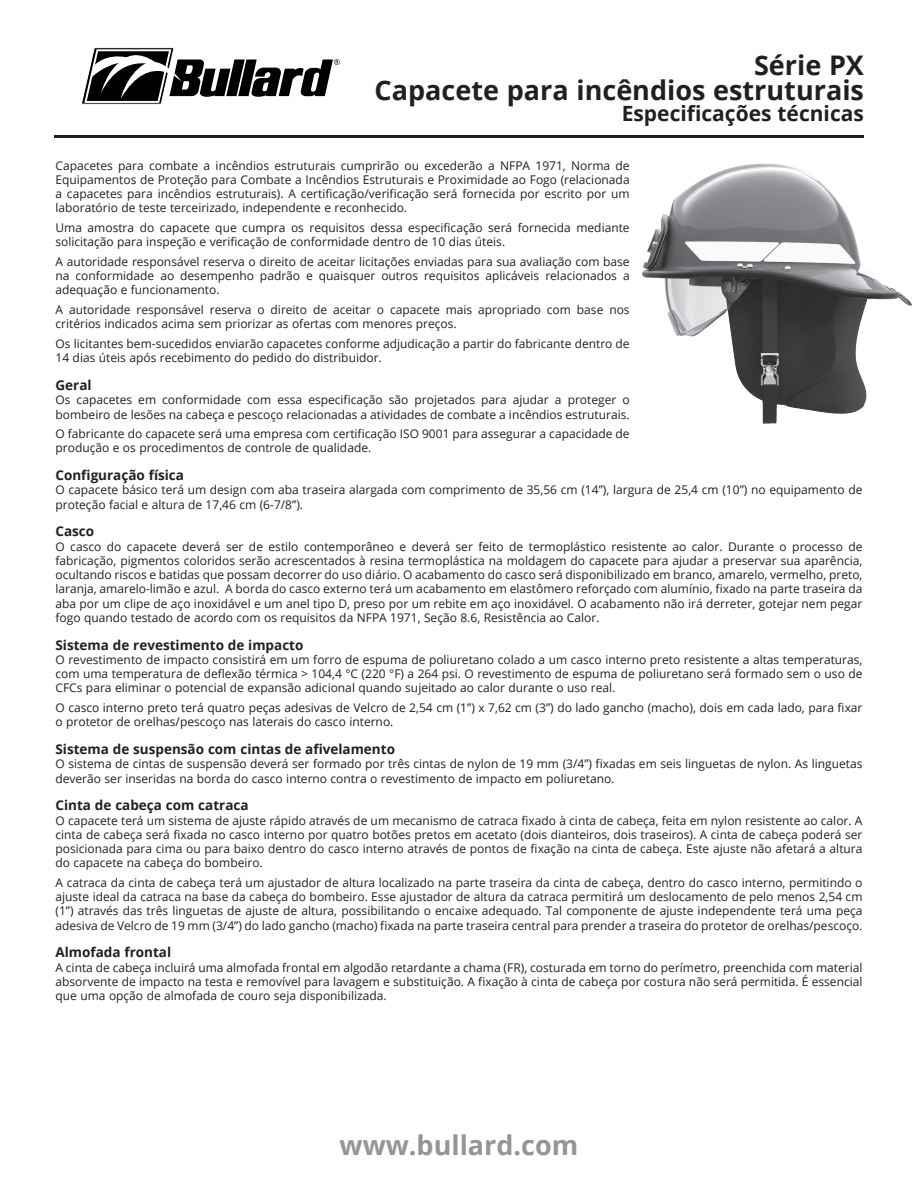
<style>
.page{position:relative;width:918px;height:1188px;background:#fff}
.page>*{position:absolute;margin:0;border:0;box-sizing:border-box;transform-origin:0 0}
.t1{font:700 27px "Open Sans";color:#231f20}
.t2{font:700 27px "Open Sans";color:#939598}
.t3{font:700 21px "Open Sans";color:#231f20}
.Subhead{font:700 13.5px "Open Sans";color:#231f20}
.Body_copy{font:12px/14.2px "Open Sans";color:#231f20}
</style>
<div class="page">
<svg style="left:81px;top:47px;width:259px;height:57px"></svg>
<hr style="left:54px;top:135px;width:810px;height:3px;background:#231f20">
<img style="left:642px;top:163px;width:270px;height:261px">
<p class="t1" style="left:754px;top:46px;width:111px">Série PX</p>
<p class="t1" style="left:375px;top:71px;width:491px">Capacete para incêndios estruturais</p>
<p class="t3" style="left:622px;top:98px;width:244px">Especificações técnicas</p>
<p class="Body_copy" style="left:56px;top:158px;width:576px;text-align:justify">Capacetes para combate a incêndios estruturais cumprirão ou excederão a NFPA 1971, Norma de Equipamentos de Proteção para Combate a Incêndios Estruturais e Proximidade ao Fogo (relacionada a capacetes para incêndios estruturais). A certificação/verificação será fornecida por escrito por um laboratório de teste terceirizado, independente e reconhecido.</p>
<p class="Body_copy" style="left:56px;top:220px;width:576px">Uma amostra do capacete que cumpra os requisitos dessa especificação será fornecida mediante solicitação para inspeção e verificação de conformidade dentro de 10 dias úteis.</p>
<p class="Body_copy" style="left:56px;top:254px;width:576px;text-align:justify">A autoridade responsável reserva o direito de aceitar licitações enviadas para sua avaliação com base na conformidade ao desempenho padrão e quaisquer outros requisitos aplicáveis relacionados a adequação e funcionamento.</p>
<p class="Body_copy" style="left:56px;top:302px;width:576px">A autoridade responsável reserva o direito de aceitar o capacete mais apropriado com base nos critérios indicados acima sem priorizar as ofertas com menores preços.</p>
<p class="Body_copy" style="left:56px;top:336px;width:576px">Os licitantes bem-sucedidos enviarão capacetes conforme adjudicação a partir do fabricante dentro de<br>14 dias úteis após recebimento do pedido do distribuidor.</p>
<p class="Subhead" style="left:56px;top:376px;width:38px">Geral</p>
<p class="Body_copy" style="left:56px;top:392px;width:576px">Os capacetes em conformidade com essa especificação são projetados para ajudar a proteger o bombeiro de lesões na cabeça e pescoço relacionadas a atividades de combate a incêndios estruturais.</p>
<p class="Body_copy" style="left:56px;top:426px;width:576px">O fabricante do capacete será uma empresa com certificação ISO 9001 para assegurar a capacidade de produção e os procedimentos de controle de qualidade.</p>
<p class="Subhead" style="left:56px;top:466px;width:130px">Configuração física</p>
<p class="Body_copy" style="left:56px;top:483px;width:808px">O capacete básico terá um design com aba traseira alargada com comprimento de 35,56 cm (14”), largura de 25,4 cm (10”) no equipamento de proteção facial e altura de 17,46 cm (6-7/8”).</p>
<p class="Subhead" style="left:56px;top:522px;width:40px">Casco</p>
<p class="Body_copy" style="left:56px;top:539px;width:809px;text-align:justify">O casco do capacete deverá ser de estilo contemporâneo e deverá ser feito de termoplástico resistente ao calor. Durante o processo de fabricação, pigmentos coloridos serão acrescentados à resina termoplástica na moldagem do capacete para ajudar a preservar sua aparência, ocultando riscos e batidas que possam decorrer do uso diário. O acabamento do casco será disponibilizado em branco, amarelo, vermelho, preto, laranja, amarelo-limão e azul. A borda do casco externo terá um acabamento em elastômero reforçado com alumínio, fixado na parte traseira da aba por um clipe de aço inoxidável e um anel tipo D, preso por um rebite em aço inoxidável. O acabamento não irá derreter, gotejar nem pegar fogo quando testado de acordo com os requisitos da NFPA 1971, Seção 8.6, Resistência ao Calor.</p>
<p class="Subhead" style="left:56px;top:635px;width:249px">Sistema de revestimento de impacto</p>
<p class="Body_copy" style="left:56px;top:652px;width:809px;text-align:justify">O revestimento de impacto consistirá em um forro de espuma de poliuretano colado a um casco interno preto resistente a altas temperaturas, com uma temperatura de deflexão térmica &gt; 104,4 °C (220 °F) a 264 psi. O revestimento de espuma de poliuretano será formado sem o uso de CFCs para eliminar o potencial de expansão adicional quando sujeitado ao calor durante o uso real.</p>
<p class="Body_copy" style="left:56px;top:700px;width:809px">O casco interno preto terá quatro peças adesivas de Velcro de 2,54 cm (1”) x 7,62 cm (3”) do lado gancho (macho), dois em cada lado, para fixar o protetor de orelhas/pescoço nas laterais do casco interno.</p>
<p class="Subhead" style="left:56px;top:740px;width:341px">Sistema de suspensão com cintas de afivelamento</p>
<p class="Body_copy" style="left:56px;top:757px;width:809px">O sistema de cintas de suspensão deverá ser formado por três cintas de nylon de 19 mm (3/4”) fixadas em seis linguetas de nylon. As linguetas deverão ser inseridas na borda do casco interno contra o revestimento de impacto em poliuretano.</p>
<p class="Subhead" style="left:56px;top:796px;width:195px">Cinta de cabeça com catraca</p>
<p class="Body_copy" style="left:56px;top:813px;width:809px;text-align:justify">O capacete terá um sistema de ajuste rápido através de um mecanismo de catraca fixado à cinta de cabeça, feita em nylon resistente ao calor. A cinta de cabeça será fixada no casco interno por quatro botões pretos em acetato (dois dianteiros, dois traseiros). A cinta de cabeça poderá ser posicionada para cima ou para baixo dentro do casco interno através de pontos de fixação na cinta de cabeça. Este ajuste não afetará a altura do capacete na cabeça do bombeiro.</p>
<p class="Body_copy" style="left:56px;top:875px;width:809px;text-align:justify">A catraca da cinta de cabeça terá um ajustador de altura localizado na parte traseira da cinta de cabeça, dentro do casco interno, permitindo o ajuste ideal da catraca na base da cabeça do bombeiro. Esse ajustador de altura da catraca permitirá um deslocamento de pelo menos 2,54 cm (1”) através das três linguetas de ajuste de altura, possibilitando o encaixe adequado. Tal componente de ajuste independente terá uma peça adesiva de Velcro de 19 mm (3/4”) do lado gancho (macho) fixada na parte traseira central para prender a traseira do protetor de orelhas/pescoço.</p>
<p class="Subhead" style="left:56px;top:943px;width:117px">Almofada frontal</p>
<p class="Body_copy" style="left:56px;top:960px;width:809px;text-align:justify">A cinta de cabeça incluirá uma almofada frontal em algodão retardante a chama (FR), costurada em torno do perímetro, preenchida com material absorvente de impacto na testa e removível para lavagem e substituição. A fixação à cinta de cabeça por costura não será permitida. É essencial que uma opção de almofada de couro seja disponibilizada.</p>
<p class="t2" style="left:340px;top:1126px;width:240px">www.bullard.com</p>
</div>
